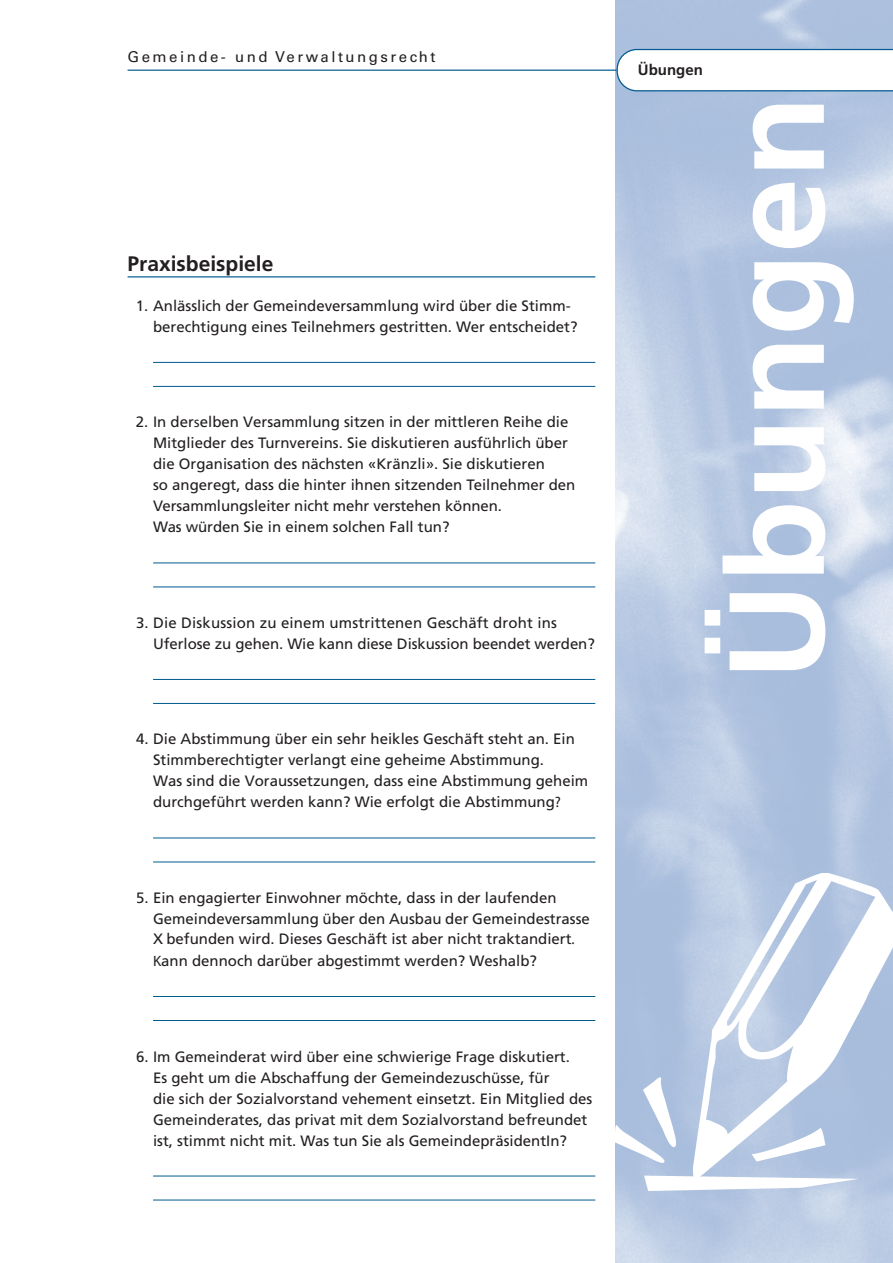
<style>
.page{position:relative;width:893px;height:1263px;background:#fff}
.page>*{position:absolute;margin:0;border:0;box-sizing:border-box;transform-origin:0 0}
.t1{font:700 135px "Frutiger LT Std";color:#fff}
.t2{font:700 21px "Frutiger LT Std";color:#231f20}
.t3{font:15px/21px "Frutiger LT Std";color:#231f20}
.t4{font:15px "Univers LT Std";letter-spacing:.165em;color:#231f20}
.t5{font:700 15px "Frutiger LT Std";color:#231f20}
.s1{font-family:"Myriad Pro"}
</style>
<div class="page">
<img style="left:616px;top:0;width:277px;height:1263px">
<hr style="left:128px;top:70px;width:489px;height:1px;background:#005b90">
<svg style="left:617px;top:49px;width:276px;height:42px"></svg>
<hr style="left:128px;top:276px;width:467px;height:1px;background:#005b90">
<hr style="left:153px;top:362px;width:442px;height:1px;background:#005b90">
<hr style="left:153px;top:386px;width:442px;height:1px;background:#005b90">
<hr style="left:153px;top:563px;width:442px;height:1px;background:#005b90">
<hr style="left:153px;top:587px;width:442px;height:1px;background:#005b90">
<hr style="left:153px;top:679px;width:442px;height:1px;background:#005b90">
<hr style="left:153px;top:703px;width:442px;height:1px;background:#005b90">
<hr style="left:153px;top:838px;width:442px;height:1px;background:#005b90">
<hr style="left:153px;top:862px;width:442px;height:1px;background:#005b90">
<hr style="left:153px;top:996px;width:442px;height:1px;background:#005b90">
<hr style="left:153px;top:1020px;width:442px;height:1px;background:#005b90">
<hr style="left:153px;top:1176px;width:442px;height:1px;background:#005b90">
<hr style="left:153px;top:1200px;width:442px;height:1px;background:#005b90">
<img style="left:615px;top:874px;width:278px;height:316px">
<p class="t4" style="left:128px;top:51px;width:309px">Gemeinde- und Verwaltungsrecht</p>
<h2 class="t2" style="left:128px;top:255px;width:147px">Praxisbeispiele</h2>
<p class="t3" style="left:153px;top:296px;width:426px;text-indent:-17px">1. Anlässlich der Gemeindeversammlung wird über die Stimm&shy;berechtigung eines Teilnehmers gestritten. Wer entscheidet?</p>
<p class="t3" style="left:153px;top:413px;width:424px;text-indent:-17px">2. In der<span class="s1">s</span>elben Versammlung sitzen in der mittleren Reihe die Mitglieder des Turnvereins. Sie diskutieren ausführlich über die Organisation des nächsten «Kränzli». Sie diskutieren<br>so angeregt, dass die hinter ihnen sitzenden Teilnehmer den Versammlungsleiter nicht mehr verstehen können.<br>Was würden Sie in einem solchen Fall tun?</p>
<p class="t3" style="left:153px;top:613px;width:443px;text-indent:-17px">3. Die Diskussion zu einem umstrittenen Geschäft droht ins<br>Uferlose zu gehen. Wie kann diese Diskussion beendet werden?</p>
<p class="t3" style="left:153px;top:730px;width:437px;text-indent:-17px">4. Die Abstimmung über ein sehr heikles Geschäft steht an. Ein Stimmberechtigter verlangt eine geheime Abstimmung.<br>Was sind die Voraussetzungen, dass eine Abstimmung geheim durchgeführt werden kann? Wie erfolgt die Abstimmung<span class="s1">?</span></p>
<p class="t3" style="left:153px;top:888px;width:438px;text-indent:-17px">5. Ein engagierter Einwohner möchte, dass in der laufenden Gemeindeversammlung über den Ausbau der Gemeindestrasse X befunden wird. Dieses Geschäft ist aber nicht traktandiert<span class="s1">.<br>K</span>ann dennoch darüber abgestimmt werden? Weshalb?</p>
<p class="t3" style="left:153px;top:1047px;width:441px;text-indent:-17px">6. Im Gemeinderat wird über eine schwierige Frage diskutiert.<br>Es geht um die Abschaffung der Gemeindezuschüsse, für<br>die sich der Sozialvorstand vehement einsetzt. Ein Mitglied des Gemeinderates, das privat mit dem Sozialvorstand befreundet ist, stimmt nicht mit. Was tun Sie als GemeindepräsidentIn?</p>
<p class="t5" style="left:638px;top:64px;width:66px">Übungen</p>
<h1 class="t1" style="left:723px;top:680px;width:586px;rotate:-90deg">Übungen</h1>
</div>
